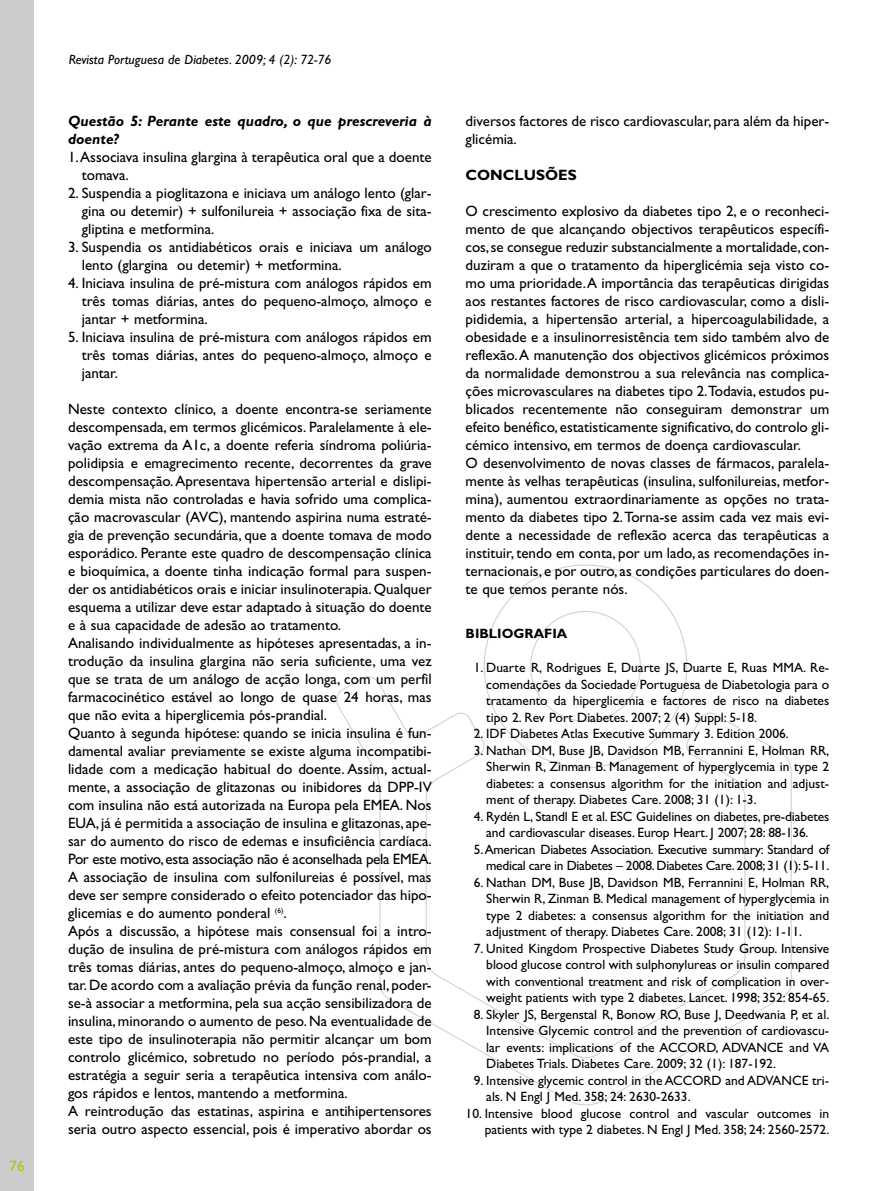
<style>
.page{position:relative;width:893px;height:1191px;background:#fff}
.page>*{position:absolute;margin:0;border:0;box-sizing:border-box;transform-origin:0 0}
.t1{font:15px/18px "Gill Sans";color:#000}
.t2{font:italic 700 15px/18px "Gill Sans";color:#000}
.t3{font:700 15px "Gill Sans";color:#000}
.t4{font:15px "Gill Sans";color:#9acf16}
.t5{font:13.5px/16.5px "Gill Sans";color:#000;text-align:justify}
.t6{font:13.5px "Gill Sans";letter-spacing:-.02em;color:#000}
.t7{font:italic 13.5px "Gill Sans";color:#000}
.t8{font:700 13.5px "Gill Sans";color:#000}
</style>
<div class="page">
<svg style="left:483px;top:564px;width:205px;height:111px"></svg>
<svg style="left:336px;top:675px;width:456px;height:431px"></svg>
<div style="left:0;top:0;width:34px;height:1191px;background:#ccc"></div>
<p class="t4" style="left:10px;top:1160px;width:16px">76</p>
<p class="t7" style="left:69px;top:54px;width:264px">Revista Portuguesa de Diabetes. 2009; 4 (2): 72-76</p>
<p class="t2" style="left:68px;top:113px;width:365px">Questão 5: Perante este quadro, o que prescreveria à doente?</p>
<p class="t1" style="left:82px;top:149px;width:351px;text-indent:-14px">1.Associava insulina glargina à terapêutica oral que a doente tomava.</p>
<p class="t1" style="left:82px;top:185px;width:351px;text-align:justify;text-indent:-14px">2. Suspendia a pioglitazona e iniciava um análogo lento (glar&shy;gina ou detemir) + sulfonilureia + associação fixa de sita&shy;gliptina e metformina.</p>
<p class="t1" style="left:82px;top:239px;width:351px;text-indent:-14px">3. Suspendia os antidiabéticos orais e iniciava um análogo lento (glargina ou detemir) + metformina.</p>
<p class="t1" style="left:82px;top:275px;width:352px;text-align:justify;text-indent:-14px">4. Iniciava insulina de pré-mistura com análogos rápidos em três tomas diárias, antes do pequeno-almoço, almoço e jantar + metformina.</p>
<p class="t1" style="left:82px;top:329px;width:352px;text-align:justify;text-indent:-14px">5. Iniciava insulina de pré-mistura com análogos rápidos em três tomas diárias, antes do pequeno-almoço, almoço e jantar.</p>
<p class="t1" style="left:68px;top:401px;width:365px">Neste contexto clínico, a doente encontra-se seriamente descompensada, em termos glicémicos. Paralelamente à ele&shy;vação extrema da A1c, a doente referia síndroma poliúria&shy;polidipsia e emagrecimento recente, decorrentes da grave descompensação.Apresentava hipertensão arterial e dislipi&shy;demia mista não controladas e havia sofrido uma complica&shy;ção macrovascular (AVC), mantendo aspirina numa estraté&shy;gia de prevenção secundária, que a doente tomava de modo esporádico. Perante este quadro de descompensação clínica e bioquímica, a doente tinha indicação formal para suspen&shy;der os antidiabéticos orais e iniciar insulinoterapia. Qualquer esquema a utilizar deve estar adaptado à situação do doente e à sua capacidade de adesão ao tratamento.<br>Analisando individualmente as hipóteses apresentadas, a in&shy;trodução da insulina glargina não seria suficiente, uma vez que se trata de um análogo de acção longa, com um perfil farmacocinético estável ao longo de quase 24 horas, mas que não evita a hiperglicemia pós-prandial.<br>Quanto à segunda hipótese: quando se inicia insulina é fun&shy;damental avaliar previamente se existe alguma incompatibi&shy;lidade com a medicação habitual do doente. Assim, actual&shy;mente, a associação de glitazonas ou inibidores da DPP-IV com insulina não está autorizada na Europa pela EMEA. Nos EUA, já é permitida a associação de insulina e glitazonas, ape&shy;sar do aumento do risco de edemas e insuficiência cardíaca.<br>Por este motivo,esta associação não é aconselhada pela EMEA.<br>A associação de insulina com sulfonilureias é possível, mas deve ser sempre considerado o efeito potenciador das hipo&shy;glicemias e do aumento ponderal <sup>(6)</sup>.<br>Após a discussão, a hipótese mais consensual foi a intro&shy;dução de insulina de pré-mistura com análogos rápidos em três tomas diárias, antes do pequeno-almoço, almoço e jan&shy;tar. De acordo com a avaliação prévia da função renal, poder&shy;se-à associar a metformina, pela sua acção sensibilizadora de insulina,minorando o aumento de peso. Na eventualidade de este tipo de insulinoterapia não permitir alcançar um bom controlo glicémico, sobretudo no período pós-prandial, a estratégia a seguir seria a terapêutica intensiva com análo&shy;gos rápidos e lentos, mantendo a metformina.<br>A reintrodução das estatinas, aspirina e antihipertensores seria outro aspecto essencial, pois é imperativo abordar os</p>
<p class="t1" style="left:466px;top:113px;width:365px">diversos factores de risco cardiovascular, para além da hiper&shy;glicémia.</p>
<p class="t3" style="left:466px;top:169px;width:113px">CONCLUSÕES</p>
<p class="t1" style="left:466px;top:203px;width:365px">O crescimento explosivo da diabetes tipo 2, e o reconheci&shy;mento de que alcançando objectivos terapêuticos específi&shy;cos,se consegue reduzir substancialmente a mortalidade,con&shy;duziram a que o tratamento da hiperglicémia seja visto co&shy;mo uma prioridade.A importância das terapêuticas dirigidas aos restantes factores de risco cardiovascular, como a disli&shy;pididemia, a hipertensão arterial, a hipercoagulabilidade, a obesidade e a insulinorresistência tem sido também alvo de reflexão.A manutenção dos objectivos glicémicos próximos da normalidade demonstrou a sua relevância nas complica&shy;ções microvasculares na diabetes tipo 2.Todavia, estudos pu&shy;blicados recentemente não conseguiram demonstrar um efeito benéfico, estatisticamente significativo, do controlo gli&shy;cémico intensivo, em termos de doença cardiovascular.<br>O desenvolvimento de novas classes de fármacos, paralela&shy;mente às velhas terapêuticas (insulina, sulfonilureias, metfor&shy;mina), aumentou extraordinariamente as opções no trata&shy;mento da diabetes tipo 2.Torna-se assim cada vez mais evi&shy;dente a necessidade de reflexão acerca das terapêuticas a instituir, tendo em conta, por um lado, as recomendações in&shy;ternacionais,e por outro,as condições particulares do doen&shy;te que temos perante nós.</p>
<p class="t8" style="left:466px;top:628px;width:103px">BIBLIOGRAFIA</p>
<p class="t5" style="left:486px;top:660px;width:345px;text-indent:-12px">1. Duarte R, Rodrigues E, Duarte JS, Duarte E, Ruas MMA. Re&shy;comendações da Sociedade Portuguesa de Diabetologia para o tratamento da hiperglicemia e factores de risco na diabetes tipo 2. Rev Port Diabetes. 2007; 2 (4) Suppl: 5-18.</p>
<p class="t5" style="left:474px;top:726px;width:316px">2. IDF Diabetes Atlas Executive Summary 3. Edition 2006.</p>
<p class="t5" style="left:486px;top:743px;width:345px;text-indent:-12px">3. Nathan DM, Buse JB, Davidson MB, Ferrannini E, Holman RR, Sherwin R, Zinman B. Management of hyperglycemia in type 2 diabetes: a consensus algorithm for the initiation and adjust&shy;ment of therapy. Diabetes Care. 2008; 31 (1): 1-3.</p>
<p class="t5" style="left:474px;top:809px;width:357px">4. Rydén L, Standl E et al. ESC Guidelines on diabetes, pre-diabetes</p>
<p class="t5" style="left:486px;top:825px;width:324px">and cardiovascular diseases. Europ Heart. J 2007; 28: 88-136.</p>
<p class="t6" style="left:474px;top:844px;width:357px">5.American Diabetes Association. Executive summary: Standard of</p>
<p class="t6" style="left:486px;top:860px;width:345px">medical care in Diabetes – 2008.Diabetes Care.2008;31 (1):5-11.</p>
<p class="t5" style="left:486px;top:875px;width:344px;text-indent:-12px">6. Nathan DM, Buse JB, Davidson MB, Ferrannini E, Holman RR, Sherwin R, Zinman B. Medical management of hyperglycemia in type 2 diabetes: a consensus algorithm for the initiation and adjustment of therapy. Diabetes Care. 2008; 31 (12): 1-11.</p>
<p class="t5" style="left:486px;top:941px;width:345px;text-indent:-12px">7. United Kingdom Prospective Diabetes Study Group. Intensive blood glucose control with sulphonylureas or insulin compared with conventional treatment and risk of complication in over&shy;weight patients with type 2 diabetes. Lancet. 1998; 352: 854-65.</p>
<p class="t5" style="left:486px;top:1007px;width:345px;text-indent:-12px">8. Skyler JS, Bergenstal R, Bonow RO, Buse J, Deedwania P, et al.<br>Intensive Glycemic control and the prevention of cardiovascu&shy;lar events: implications of the ACCORD, ADVANCE and VA Diabetes Trials. Diabetes Care. 2009; 32 (1): 187-192.</p>
<p class="t5" style="left:486px;top:1073px;width:345px;text-indent:-12px">9. Intensive glycemic control in the ACCORD and ADVANCE tri&shy;als. N Engl J Med. 358; 24: 2630-2633.</p>
<p class="t5" style="left:466px;top:1106px;width:365px;text-align:right">10. Intensive blood glucose control and vascular outcomes in patients with type 2 diabetes. N Engl J Med. 358; 24: 2560-2572.</p>
</div>
